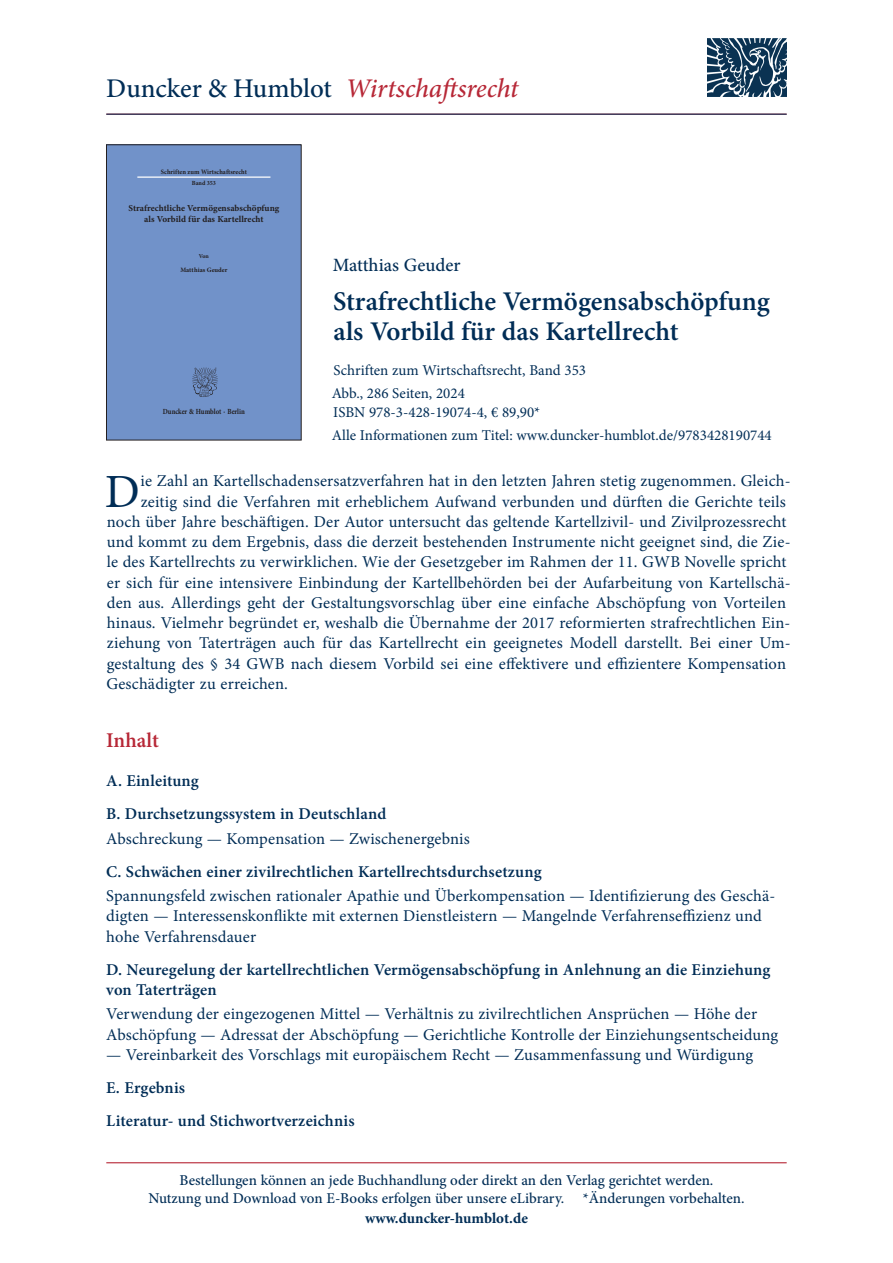
<style>
.page{position:relative;width:893px;height:1263px;background:#fff}
.page>*{position:absolute;margin:0;border:0;box-sizing:border-box;transform-origin:0 0}
.t1{font:47.7px "Minion Pro";color:#002d56}
.t2{font:600 27px/30px "Minion Pro";color:#002d56}
.t3{font:italic 500 27px "Minion Pro";letter-spacing:-.01em;color:#b72837}
.t4{font:600 21px "Minion Pro";color:#b72837}
.t5{font:500 18.75px "Minion Pro";color:#002d56}
.t6{font:16.5px/20.2px "Minion Pro";letter-spacing:.01em;color:#002d56}
.t7{font:600 16.5px/33px "Minion Pro";letter-spacing:.01em;color:#002d56}
.t8{font:500 15px/18px "Minion Pro";color:#002d56;text-align:center}
.t9{font:15px/23px "Minion Pro";color:#002d56}
.t10{font:700 15px "Minion Pro";color:#002d56}
.t11{font:700 9.15px/10.8px "Minion Pro";color:#231f20;text-align:center}
.t12{font:700 7.8px "Minion Pro";letter-spacing:-.005em;color:#231f20;scale:.86 1}
.t13{font:700 6.75px "Minion Pro";letter-spacing:.005em;color:#231f20;scale:.96 1}
.t14{font:700 6.6px "Minion Pro";letter-spacing:.005em;color:#231f20}
.t15{font:700 6.3px "Minion Pro";letter-spacing:.005em;color:#231f20}
.t16{font:700 6px "Minion Pro";color:#231f20}
.s1{font-style:normal;color:#002d56}
</style>
<div class="page">
<hr style="left:106px;top:1162px;width:681px;height:1px;background:#b72837">
<div style="left:106px;top:145px;width:195px;height:295px;background:#7192c9"></div>
<hr style="left:137px;top:176px;width:133px;height:2px;background:#fff">
<img style="left:192px;top:367px;width:26px;height:30px">
<div style="left:106px;top:145px;width:195px;height:295px;border:1px solid #231f20"></div>
<img style="left:707px;top:38px;width:79px;height:59px">
<hr style="left:106px;top:114px;width:681px;height:1px;background:#002d56">
<h2 class="t3" style="left:106px;top:70px;width:414px"><span class="s1">Duncker &amp; Humblot</span> Wirtschaftsrecht</h2>
<p class="t13" style="left:161px;top:167px;width:91px">Schriften zum Wirtschaftsrecht</p>
<p class="t15" style="left:192px;top:179px;width:26px">Band 353</p>
<p class="t11" style="left:128px;top:203px;width:152px">Strafrechtliche Vermögensabschöpfung als Vorbild für das Kartellrecht</p>
<p class="t16" style="left:199px;top:252px;width:12px">Von</p>
<p class="t14" style="left:180px;top:265px;width:48px">Matthias Geuder</p>
<p class="t12" style="left:163px;top:406px;width:97px">Duncker &amp; Humblot · Berlin</p>
<p class="t5" style="left:333px;top:253px;width:129px">Matthias Geuder</p>
<h2 class="t2" style="left:333px;top:286px;width:438px">Strafrechtliche Vermögensabschöpfung als Vorbild für das Kartellrecht</h2>
<p class="t9" style="left:332px;top:359px;width:256px">Schriften zum Wirtschaftsrecht, Band 353<br>Abb., 286 Seiten, 2024</p>
<p class="t9" style="left:332px;top:401px;width:442px">ISBN 978-3-428-19074-4, € 89,90*<br>Alle Informationen zum Titel: www.duncker-humblot.de/9783428190744</p>
<h1 class="t1" style="left:105px;top:459px;width:37px">D</h1>
<p class="t6" style="left:141px;top:471px;width:651px">ie Zahl an Kartellschadensersatzverfahren hat in den letzten Jahren stetig zugenommen. Gleich-</p>
<p class="t6" style="left:141px;top:491px;width:646px">zeitig sind die Verfahren mit erheblichem Aufwand verbunden und dürften die Gerichte teils</p>
<p class="t6" style="left:107px;top:511px;width:681px">noch über Jahre beschäftigen. Der Autor untersucht das geltende Kartellzivil- und Zivilprozessrecht</p>
<p class="t6" style="left:107px;top:532px;width:685px">und kommt zu dem Ergebnis, dass die derzeit bestehenden Instrumente nicht geeignet sind, die Zie-</p>
<p class="t6" style="left:107px;top:552px;width:681px">le des Kartellrechts zu verwirklichen. Wie der Gesetzgeber im Rahmen der 11. GWB Novelle spricht</p>
<p class="t6" style="left:107px;top:572px;width:685px">er sich für eine intensivere Einbindung der Kartellbehörden bei der Aufarbeitung von Kartellschä-</p>
<p class="t6" style="left:107px;top:592px;width:681px">den aus. Allerdings geht der Gestaltungsvorschlag über eine einfache Abschöpfung von Vorteilen</p>
<p class="t6" style="left:107px;top:613px;width:685px">hinaus. Vielmehr begründet er, weshalb die Übernahme der 2017 reformierten strafrechtlichen Ein-</p>
<p class="t6" style="left:107px;top:633px;width:685px">ziehung von Taterträgen auch für das Kartellrecht ein geeignetes Modell darstellt. Bei einer Um-</p>
<p class="t6" style="left:107px;top:653px;width:681px">gestaltung des § 34 GWB nach diesem Vorbild sei eine effektivere und effizientere Kompensation</p>
<p class="t6" style="left:106px;top:673px;width:183px">Geschädigter zu erreichen.</p>
<p class="t4" style="left:106px;top:725px;width:54px">Inhalt</p>
<p class="t7" style="left:106px;top:764px;width:282px">A. Einleitung<br>B. Durchsetzungssystem in Deutschland</p>
<p class="t6" style="left:106px;top:828px;width:365px">Abschreckung — Kompensation — Zwischenergebnis</p>
<p class="t7" style="left:106px;top:855px;width:437px">C. Schwächen einer zivilrechtlichen Kartellrechtsdurchsetzung</p>
<p class="t6" style="left:106px;top:886px;width:670px">Spannungsfeld zwischen rationaler Apathie und Überkompensation — Identifizierung des Geschä&shy;digten — Interessenskonflikte mit externen Dienstleistern — Mangelnde Verfahrenseffizienz und hohe Verfahrensdauer</p>
<p class="t7" style="left:106px;top:959px;width:666px;line-height:20.2px">D. Neuregelung der kartellrechtlichen Vermögensabschöpfung in Anlehnung an die Einziehung von Taterträgen</p>
<p class="t6" style="left:106px;top:1004px;width:673px">Verwendung der eingezogenen Mittel — Verhältnis zu zivilrechtlichen Ansprüchen — Höhe der<br>Abschöpfung — Adressat der Abschöpfung — Gerichtliche Kontrolle der Einziehungsentscheidung</p>
<p class="t6" style="left:106px;top:1044px;width:648px">— Vereinbarkeit des Vorschlags mit europäischem Recht — Zusammenfassung und Würdigung</p>
<p class="t7" style="left:106px;top:1071px;width:250px">E. Ergebnis<br>Literatur- und Stichwortverzeichnis</p>
<p class="t8" style="left:148px;top:1171px;width:598px">Bestellungen können an jede Buchhandlung oder direkt an den Verlag gerichtet werden.<br>Nutzung und Download von E-Books erfolgen über unsere eLibrary. *Änderungen vorbehalten.</p>
<p class="t10" style="left:365px;top:1207px;width:164px">www.duncker-humblot.de</p>
</div>
